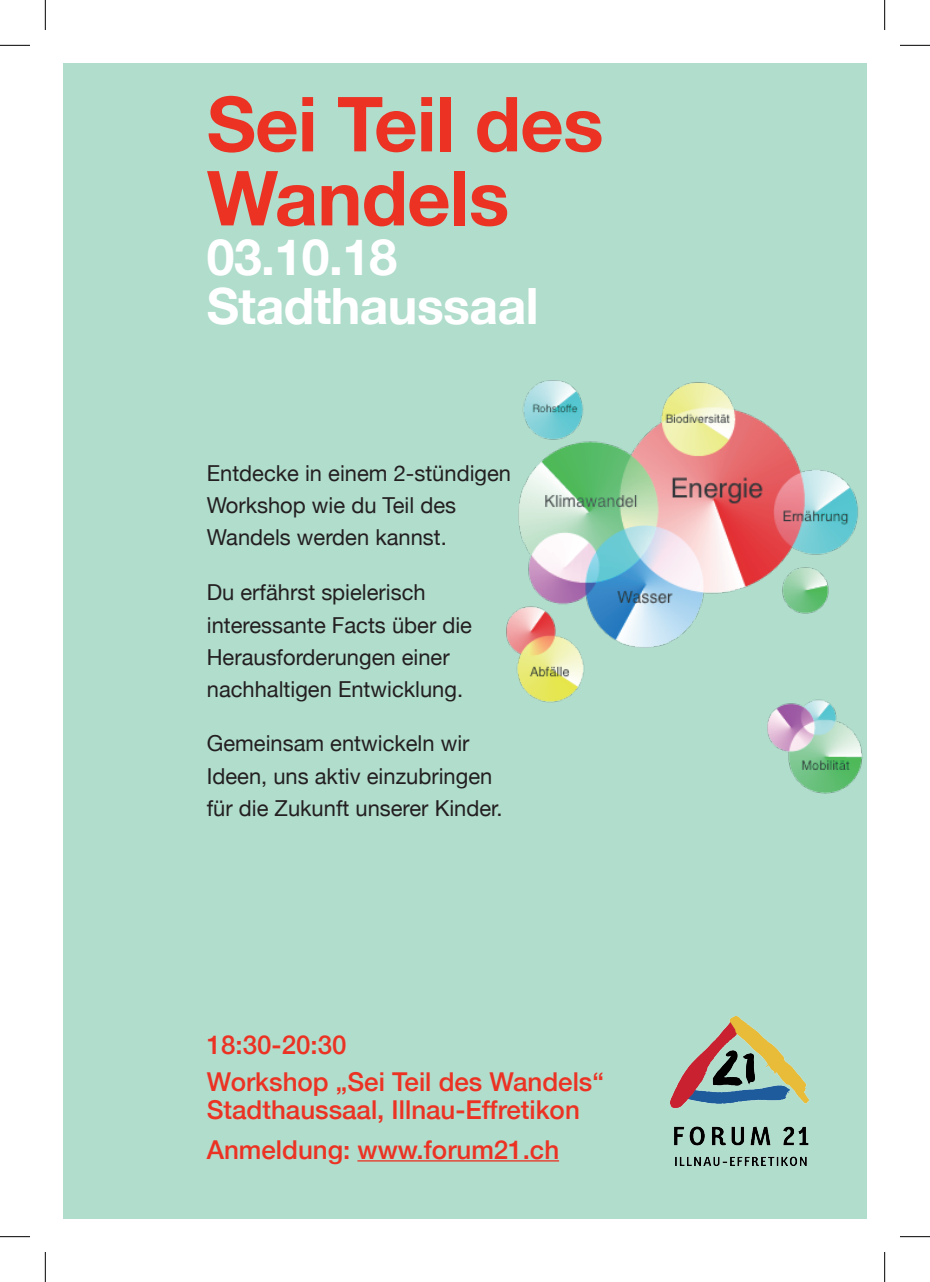
<style>
.page{position:relative;width:930px;height:1282px;background:#fff}
.page>*{position:absolute;margin:0;border:0;box-sizing:border-box;transform-origin:0 0}
.t1{font:700 76px/74px "Helvetica Neue";letter-spacing:-.01em;color:#eb3223}
.t2{font:700 50px/49px "Helvetica Neue";letter-spacing:-.01em;color:#fff}
.t3{font:500 26px/37px "Helvetica Neue";color:#eb3223}
.t4{font:22px/32.4px "Helvetica Neue";color:#231f20}
</style>
<div class="page">
<div style="left:63px;top:63px;width:803px;height:1155px;background:#b1ddcd"></div>
<hr style="left:357px;top:1159px;width:202px;height:2px;background:#eb3223">
<img style="left:506px;top:334px;width:361px;height:487px">
<img style="left:670px;top:1016px;width:139px;height:149px">
<hr style="left:0;top:45px;width:30px;height:1px;background:#000">
<hr style="left:900px;top:45px;width:30px;height:1px;background:#000">
<hr style="left:0;top:1236px;width:30px;height:1px;background:#000">
<hr style="left:900px;top:1236px;width:30px;height:1px;background:#000">
<hr style="left:45px;top:0;width:1px;height:30px;background:#000">
<hr style="left:45px;top:1251px;width:1px;height:30px;background:#000">
<hr style="left:884px;top:0;width:1px;height:30px;background:#000">
<hr style="left:884px;top:1251px;width:1px;height:30px;background:#000">
<h1 class="t1" style="left:207px;top:89px;width:398px">Sei Teil des<br>Wandels</h1>
<h2 class="t2" style="left:207px;top:234px;width:333px">03.10.18<br>Stadthaussaal</h2>
<p class="t4" style="left:207px;top:459px;width:306px">Entdecke in einem 2-stündigen<br>Workshop wie du Teil des<br>Wandels werden kannst.</p>
<p class="t4" style="left:207px;top:576px;width:267px">Du erfährst spielerisch interessante Facts über die<br>Herausforderungen einer nachhaltigen Entwicklung.</p>
<p class="t4" style="left:207px;top:727px;width:297px">Gemeinsam entwickeln wir<br>Ideen, uns aktiv einzubringen für die Zukunft unserer Kinder.</p>
<p class="t3" style="left:207px;top:1023px;width:398px">18:30-20:30<br>Workshop „Sei Teil des Wandels“</p>
<p class="t3" style="left:207px;top:1087px;width:374px;line-height:40px">Stadthaussaal, Illnau-Effretikon<br>Anmeldung: www.forum21.ch</p>
</div>
